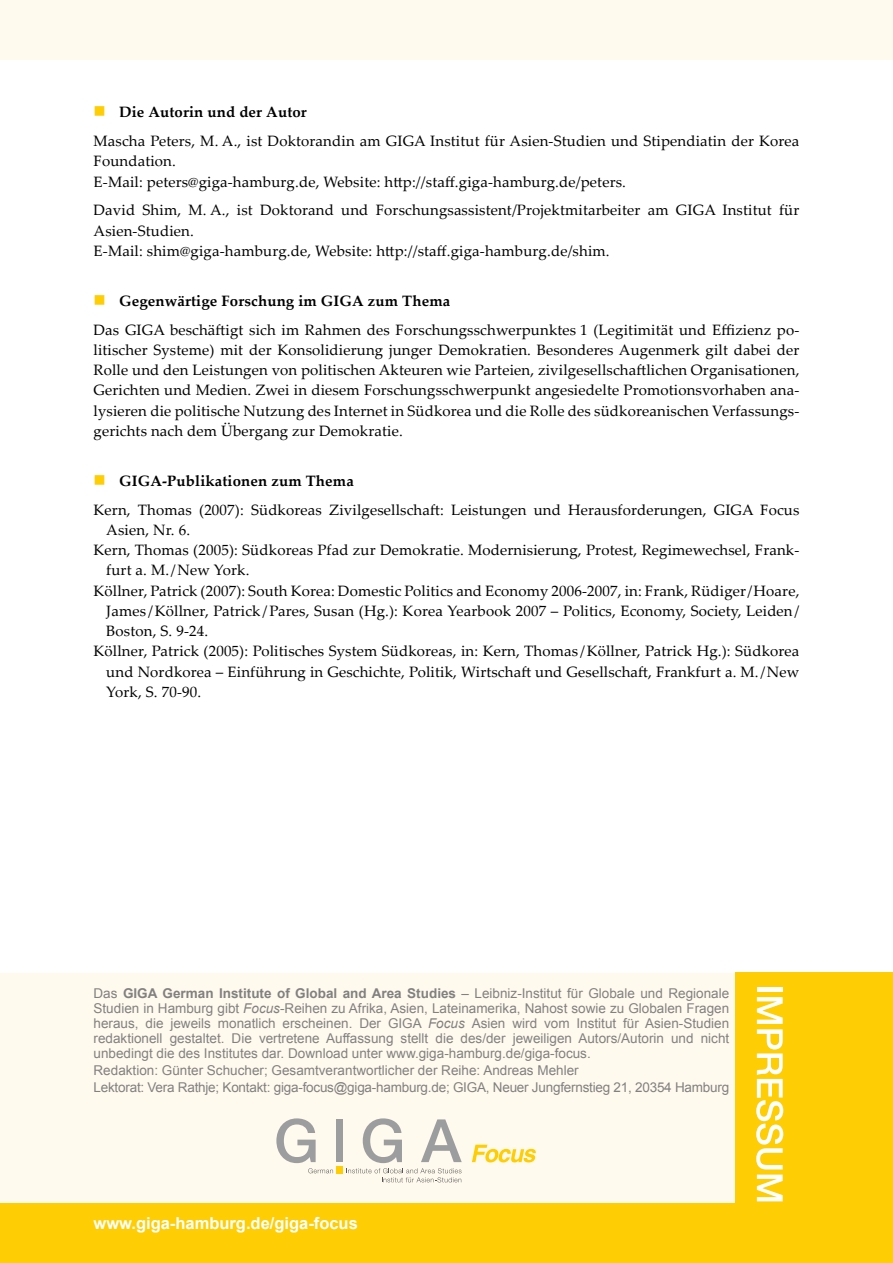
<style>
.page{position:relative;width:893px;height:1263px;background:#fff}
.page>*{position:absolute;margin:0;border:0;box-sizing:border-box;transform-origin:0 0}
.t1{font:700 16.5px "Arial";color:#fff}
.t2{font:16.5px "Wingdings";color:#fecd04}
.t3{font:15px/20.2px "Palatino Linotype";letter-spacing:.01em;color:#000}
.t4{font:700 15px "Palatino Linotype";letter-spacing:.01em;color:#000}
.t5{font:13.5px/15px "Arial";color:#818181;text-align:justify}
.s1{font-weight:700}
.s2{font-style:italic}
</style>
<div class="page">
<div style="left:0;top:973px;width:892px;height:290px;background:#fffaed"></div>
<div style="left:736px;top:972px;width:157px;height:291px;background:#fecd04"></div>
<div style="left:757px;top:987px;width:26px;height:5px;background:#fff"></div>
<svg style="left:756px;top:997px;width:27px;height:204px"></svg>
<div style="left:0;top:1204px;width:741px;height:59px;background:#fecd04"></div>
<div style="left:336px;top:1119px;width:7px;height:43px;background:#9c9d9f"></div>
<svg style="left:276px;top:1118px;width:57px;height:55px"></svg>
<svg style="left:346px;top:1118px;width:116px;height:64px"></svg>
<div style="left:336px;top:1166px;width:7px;height:7px;background:#fecd04"></div>
<svg style="left:472px;top:1145px;width:64px;height:17px"></svg>
<div style="left:0;top:0;width:893px;height:60px;background:#fffaed"></div>
<p class="t4" style="left:119px;top:102px;width:189px">Die Autorin und der Autor</p>
<p class="t3" style="left:94px;top:130px;width:707px">Mascha Peters, M. A., ist Doktorandin am GIGA Institut für Asien-Studien und Stipendiatin der Korea<br>Foundation.<br>E-Mail: peters@giga-hamburg.de, Website: http://staff.giga-hamburg.de/peters.</p>
<p class="t3" style="left:94px;top:199px;width:707px">David Shim, M. A., ist Doktorand und Forschungsassistent/Projektmitarbeiter am GIGA Institut für<br>Asien-Studien.<br>E-Mail: shim@giga-hamburg.de, Website: http://staff.giga-hamburg.de/shim.</p>
<p class="t4" style="left:119px;top:290px;width:333px">Gegenwärtige Forschung im GIGA zum Thema</p>
<p class="t3" style="left:94px;top:319px;width:707px;text-align:justify">Das GIGA beschäftigt sich im Rahmen des Forschungsschwerpunktes 1 (Legitimität und Effizienz po&shy;litischer Systeme) mit der Konsolidierung junger Demokratien. Besonderes Augenmerk gilt dabei der Rolle und den Leistungen von politischen Akteuren wie Parteien, zivilgesellschaftlichen Organisationen, Gerichten und Medien. Zwei in diesem Forschungsschwerpunkt angesiedelte Promotionsvorhaben ana&shy;lysieren die politische Nutzung des Internet in Südkorea und die Rolle des südkoreanischen Verfassungs&shy;gerichts nach dem Übergang zur Demokratie.</p>
<p class="t4" style="left:119px;top:470px;width:236px">GIGA-Publikationen zum Thema</p>
<p class="t3" style="left:94px;top:499px;width:707px">Kern, Thomas (2007): Südkoreas Zivilgesellschaft: Leistungen und Herausforderungen, GIGA Focus</p>
<p class="t3" style="left:106px;top:519px;width:85px">Asien, Nr. 6.</p>
<p class="t3" style="left:94px;top:539px;width:707px">Kern, Thomas (2005): Südkoreas Pfad zur Demokratie. Modernisierung, Protest, Regimewechsel, Frank-</p>
<p class="t3" style="left:106px;top:560px;width:145px">furt a. M./New York.</p>
<p class="t3" style="left:94px;top:580px;width:707px">Köllner, Patrick (2007): South Korea: Domestic Politics and Economy 2006-2007, in: Frank, Rüdiger/Hoare,</p>
<p class="t3" style="left:106px;top:600px;width:695px">James /Köllner, Patrick/Pares, Susan (Hg.): Korea Yearbook 2007 – Politics, Economy, Society, Leiden/</p>
<p class="t3" style="left:106px;top:620px;width:103px">Boston, S. 9-24.</p>
<p class="t3" style="left:94px;top:641px;width:707px">Köllner, Patrick (2005): Politisches System Südkoreas, in: Kern, Thomas /Köllner, Patrick Hg.): Südkorea</p>
<p class="t3" style="left:106px;top:661px;width:695px">und Nordkorea – Einführung in Geschichte, Politik, Wirtschaft und Gesellschaft, Frankfurt a. M./New</p>
<p class="t3" style="left:106px;top:681px;width:96px">York, S. 70-90.</p>
<p class="t2" style="left:94px;top:102px;width:14px">■</p>
<p class="t2" style="left:94px;top:291px;width:14px">■</p>
<p class="t2" style="left:94px;top:471px;width:14px">■</p>
<p class="t5" style="left:94px;top:985px;width:637px">Das <span class="s1">GIGA German Institute of Global and Area Studies</span> – Leibniz-Institut für Globale und Regionale Studien in Hamburg gibt <span class="s2">Focus</span>-Reihen zu Afrika, Asien, Lateinamerika, Nahost sowie zu Globalen Fragen heraus, die jeweils monatlich erscheinen. Der GIGA <span class="s2">Focus</span> Asien wird vom Institut für Asien-Studien redaktionell gestaltet. Die vertretene Auffassung stellt die des/der jeweiligen Autors/Autorin und nicht unbedingt die des Institutes dar. Download unter www.giga-hamburg.de/giga-focus.</p>
<p class="t5" style="left:94px;top:1062px;width:637px;line-height:17.1px">Redaktion: Günter Schucher; Gesamtverantwortlicher der Reihe: Andreas Mehler<br>Lektorat: Vera Rathje; Kontakt: giga-focus@giga-hamburg.de; GIGA, Neuer Jungfernstieg 21, 20354 Hamburg</p>
<p class="t1" style="left:94px;top:1212px;width:266px">www.giga-hamburg.de/giga-focus</p>
</div>
